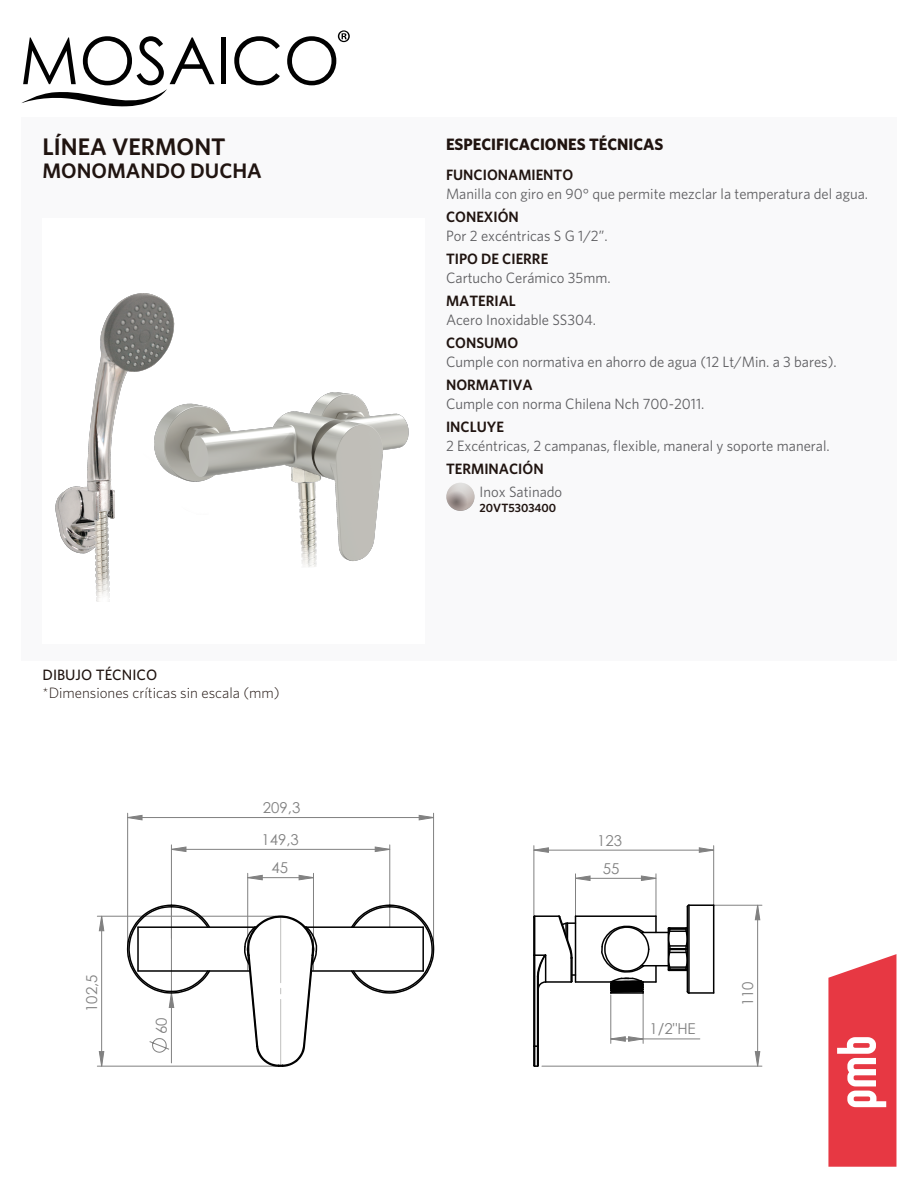
<style>
.page{position:relative;width:918px;height:1188px;background:#fff}
.page>*{position:absolute;margin:0;border:0;box-sizing:border-box;transform-origin:0 0}
.t1{font:600 24px "Whitney";color:#201410}
.t2{font:600 21px "Whitney";color:#201410}
.t3{font:700 16.5px "Whitney";color:#201410}
.t4{font:15px "Whitney";color:#5d5d60}
.t5{font:15px "Whitney";color:#5d5d60}
.t6{font:15px "Whitney Semibold SC";color:#201410}
.t7{font:600 15px "Whitney";color:#201410}
.t8{font:300 15px "Whitney";color:#201410}
.t9{font:15px/28.2px "Century Gothic";color:#818181;text-align:center}
.t10{font:500 15px "Whitney";color:#201410}
.t11{font:600 12px "Whitney";color:#201410}
</style>
<div class="page">
<div style="left:21px;top:117px;width:876px;height:543px;background:#f9f9fa"></div>
<div style="left:42px;top:218px;width:383px;height:425px;background:#fff"></div>
<svg style="left:22px;top:36px;width:193px;height:71px"></svg>
<div style="left:221px;top:37px;width:5px;height:47px;background:#010101"></div>
<svg style="left:234px;top:36px;width:46px;height:49px"></svg>
<svg style="left:287px;top:30px;width:63px;height:55px"></svg>
<svg style="left:472px;top:489px;width:2px;height:16px"></svg>
<svg style="left:828px;top:954px;width:68px;height:213px;background:#ea5861"></svg>
<img style="left:55px;top:293px;width:417px;height:309px">
<svg style="left:149px;top:1038px;width:20px;height:15px"></svg>
<hr style="left:248px;top:877px;width:65px;height:1px;background:#818181">
<hr style="left:313px;top:873px;width:1px;height:97px;background:#818181">
<hr style="left:247px;top:873px;width:1px;height:97px;background:#818181">
<hr style="left:171px;top:849px;width:219px;height:1px;background:#818181">
<hr style="left:390px;top:845px;width:1px;height:82px;background:#818181">
<hr style="left:171px;top:845px;width:1px;height:93px;background:#818181">
<hr style="left:101px;top:916px;width:1px;height:150px;background:#818181">
<hr style="left:97px;top:1066px;width:179px;height:1px;background:#818181">
<hr style="left:97px;top:916px;width:179px;height:1px;background:#818181">
<hr style="left:576px;top:878px;width:80px;height:1px;background:#818181">
<hr style="left:575px;top:874px;width:1px;height:42px;background:#818181">
<hr style="left:656px;top:874px;width:1px;height:42px;background:#818181">
<hr style="left:611px;top:1039px;width:89px;height:1px;background:#818181">
<hr style="left:643px;top:994px;width:1px;height:49px;background:#818181">
<hr style="left:611px;top:995px;width:1px;height:48px;background:#818181">
<hr style="left:534px;top:850px;width:180px;height:1px;background:#818181">
<hr style="left:713px;top:846px;width:1px;height:60px;background:#818181">
<hr style="left:534px;top:846px;width:1px;height:72px;background:#818181">
<hr style="left:128px;top:817px;width:306px;height:1px;background:#818181">
<hr style="left:433px;top:813px;width:1px;height:135px;background:#818181">
<hr style="left:127px;top:813px;width:1px;height:136px;background:#818181">
<hr style="left:171px;top:993px;width:1px;height:70px;background:#818181">
<hr style="left:757px;top:905px;width:1px;height:161px;background:#818181">
<hr style="left:542px;top:1066px;width:220px;height:1px;background:#818181">
<hr style="left:714px;top:905px;width:48px;height:1px;background:#818181">
<svg style="left:299px;top:875px;width:14px;height:5px"></svg>
<svg style="left:247px;top:875px;width:16px;height:5px"></svg>
<svg style="left:375px;top:847px;width:15px;height:5px"></svg>
<svg style="left:172px;top:847px;width:14px;height:5px"></svg>
<svg style="left:99px;top:1051px;width:5px;height:16px"></svg>
<svg style="left:99px;top:916px;width:5px;height:15px"></svg>
<svg style="left:576px;top:876px;width:14px;height:5px"></svg>
<svg style="left:641px;top:876px;width:15px;height:5px"></svg>
<svg style="left:610px;top:1036px;width:34px;height:6px"></svg>
<svg style="left:699px;top:847px;width:15px;height:6px"></svg>
<svg style="left:533px;top:847px;width:16px;height:6px"></svg>
<svg style="left:419px;top:815px;width:14px;height:5px"></svg>
<svg style="left:127px;top:815px;width:15px;height:5px"></svg>
<svg style="left:755px;top:1051px;width:5px;height:16px"></svg>
<svg style="left:755px;top:905px;width:5px;height:15px"></svg>
<svg style="left:126px;top:904px;width:86px;height:104px"></svg>
<svg style="left:351px;top:904px;width:84px;height:90px"></svg>
<hr style="left:137px;top:927px;width:2px;height:44px;background:#010101">
<hr style="left:422px;top:927px;width:2px;height:44px;background:#010101">
<hr style="left:138px;top:970px;width:112px;height:2px;background:#010101">
<hr style="left:138px;top:926px;width:117px;height:2px;background:#010101">
<hr style="left:311px;top:970px;width:112px;height:2px;background:#010101">
<hr style="left:306px;top:926px;width:117px;height:2px;background:#010101">
<svg style="left:243px;top:915px;width:75px;height:152px"></svg>
<hr style="left:570px;top:958px;width:2px;height:24px;background:#010101">
<hr style="left:688px;top:905px;width:2px;height:88px;background:#010101">
<hr style="left:537px;top:976px;width:2px;height:70px;background:#010101">
<hr style="left:571px;top:958px;width:2px;height:23px;background:#010101">
<hr style="left:533px;top:955px;width:2px;height:91px;background:#010101">
<hr style="left:533px;top:917px;width:2px;height:38px;background:#010101">
<svg style="left:533px;top:1045px;width:6px;height:22px"></svg>
<hr style="left:713px;top:905px;width:1px;height:88px;background:#010101">
<hr style="left:687px;top:907px;width:1px;height:85px;background:#010101">
<hr style="left:575px;top:916px;width:1px;height:66px;background:#010101">
<hr style="left:535px;top:915px;width:24px;height:2px;background:#010101">
<hr style="left:546px;top:981px;width:25px;height:2px;background:#010101">
<svg style="left:535px;top:953px;width:13px;height:38px"></svg>
<hr style="left:689px;top:904px;width:25px;height:2px;background:#010101">
<hr style="left:689px;top:992px;width:25px;height:2px;background:#010101">
<svg style="left:686px;top:904px;width:4px;height:4px"></svg>
<svg style="left:557px;top:915px;width:19px;height:45px"></svg>
<svg style="left:570px;top:974px;width:6px;height:9px"></svg>
<hr style="left:576px;top:981px;width:35px;height:2px;background:#010101">
<hr style="left:576px;top:915px;width:80px;height:2px;background:#010101">
<svg style="left:599px;top:916px;width:91px;height:79px"></svg>
<h1 class="t1" style="left:43px;top:133px;width:185px">LÍNEA VERMONT</h1>
<h2 class="t2" style="left:43px;top:158px;width:221px">MONOMANDO DUCHA</h2>
<p class="t10" style="left:43px;top:666px;width:116px">DIBUJO TÉCNICO</p>
<p class="t8" style="left:43px;top:684px;width:239px">*Dimensiones críticas sin escala (mm)</p>
<p class="t9" style="left:261px;top:792px;width:40px;line-height:31.7px;text-align:left">209,3<br>149,3</p>
<p class="t9" style="left:78px;top:1012px;width:39px;rotate:-90deg">102,5</p>
<p class="t9" style="left:147px;top:1034px;width:18px;rotate:-90deg">60</p>
<p class="t9" style="left:272px;top:853px;width:18px">45</p>
<p class="t3" style="left:446px;top:134px;width:219px">ESPECIFICACIONES TÉCNICAS</p>
<p class="t7" style="left:446px;top:166px;width:129px">FUNCIONAMIENTO</p>
<p class="t5" style="left:446px;top:185px;width:424px">Manilla con giro en 90° que permite mezclar la temperatura del agua.</p>
<p class="t7" style="left:446px;top:208px;width:74px">CONEXIÓN</p>
<p class="t4" style="left:446px;top:227px;width:163px">Por 2 excéntricas S G 1/2”.</p>
<p class="t7" style="left:446px;top:250px;width:104px">TIPO DE CIERRE</p>
<p class="t4" style="left:446px;top:269px;width:166px">Cartucho Cerámico 35mm.</p>
<p class="t6" style="left:446px;top:292px;width:71px">MATERIAL</p>
<p class="t4" style="left:446px;top:311px;width:152px">Acero Inoxidable SS304.</p>
<p class="t6" style="left:446px;top:334px;width:74px">CONSUMO</p>
<p class="t4" style="left:446px;top:353px;width:392px">Cumple con normativa en ahorro de agua (12 Lt/Min. a 3 bares).</p>
<p class="t6" style="left:446px;top:376px;width:88px">NORMATIVA</p>
<p class="t4" style="left:446px;top:395px;width:260px">Cumple con norma Chilena Nch 700-2011.</p>
<p class="t6" style="left:446px;top:418px;width:59px">INCLUYE</p>
<p class="t4" style="left:446px;top:437px;width:385px">2 Excéntricas, 2 campanas, flexible, maneral y soporte maneral.</p>
<p class="t6" style="left:446px;top:460px;width:99px">TERMINACIÓN</p>
<p class="t4" style="left:480px;top:483px;width:84px">Inox Satinado</p>
<p class="t11" style="left:480px;top:500px;width:78px">20VT5303400</p>
<p class="t9" style="left:597px;top:826px;width:26px">123<br>55</p>
<p class="t9" style="left:650px;top:1015px;width:48px">1/2"HE</p>
<p class="t9" style="left:733px;top:1006px;width:26px;rotate:-90deg">110</p>
</div>
